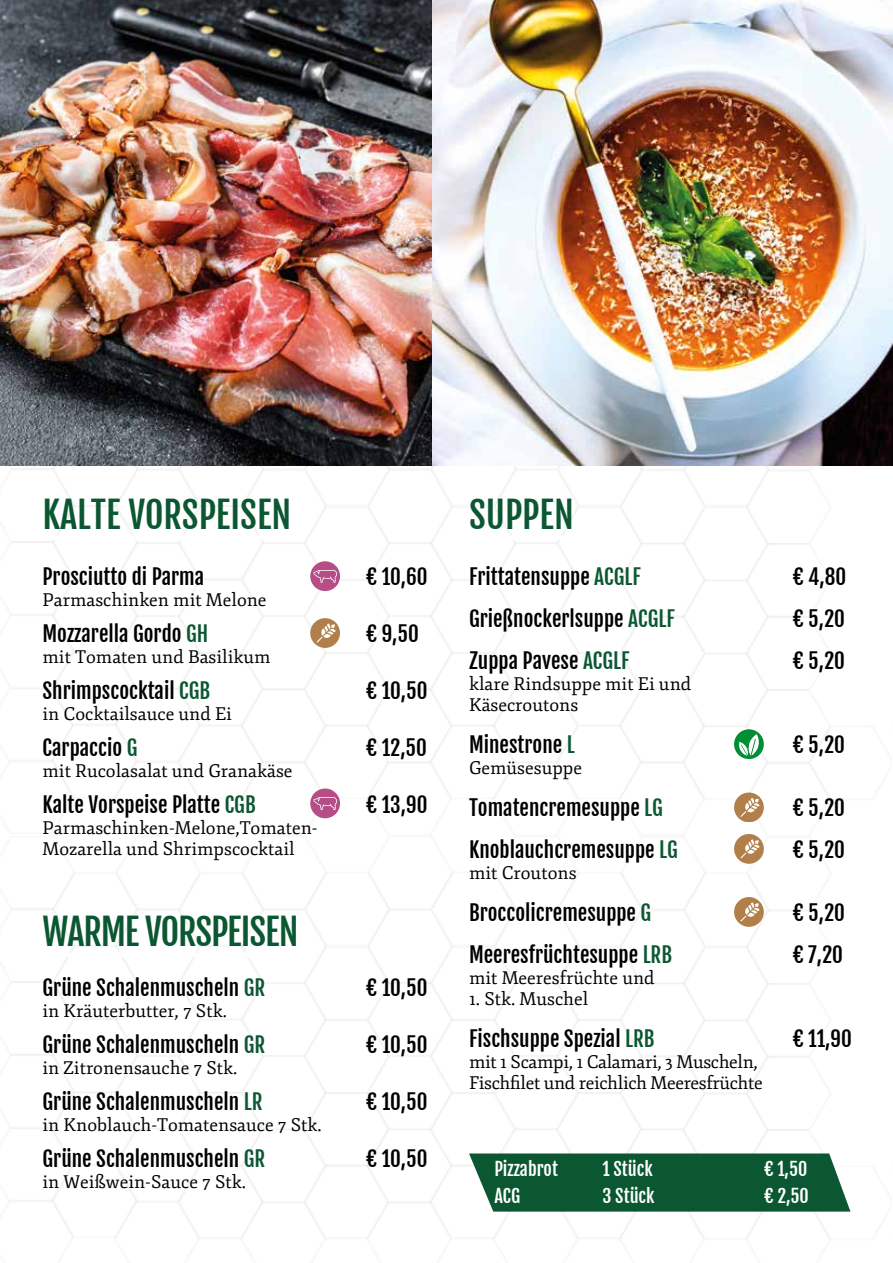
<style>
.page{position:relative;width:893px;height:1263px;background:#fff}
.page>*{position:absolute;margin:0;border:0;box-sizing:border-box;transform-origin:0 0}
.t1{font:36px "Fjalla One";color:#0b5732}
.t2{font:36px "Fjalla One";letter-spacing:-.03em;color:#0b5732}
.t3{font:21px "Fjalla One";color:#000}
.t4{font:18px/21px "Fjord One";color:#000}
.t5{font:18px/21px "Fjord One";letter-spacing:-.02em;color:#000}
.t6{font:18px "Fjalla One";color:#fff}
.s1{color:#0b5732}
</style>
<div class="page">
<img style="left:9px;top:29px;width:884px;height:1211px">
<div style="left:43px;top:535px;width:248px;height:5px;background:#fff"></div>
<img style="left:0;top:0;width:432px;height:466px">
<div style="left:469px;top:535px;width:105px;height:5px;background:#fff"></div>
<img style="left:432px;top:0;width:460px;height:466px">
<div style="left:310px;top:561px;width:30px;height:30px;background:#b64d86;border-radius:50%"></div>
<svg style="left:314px;top:570px;width:23px;height:13px"></svg>
<div style="left:310px;top:618px;width:30px;height:29px;background:#b17f4a;border-radius:50%"></div>
<svg style="left:317px;top:623px;width:19px;height:19px"></svg>
<div style="left:310px;top:788px;width:30px;height:30px;background:#b64d86;border-radius:50%"></div>
<svg style="left:314px;top:797px;width:23px;height:13px"></svg>
<svg style="left:734px;top:729px;width:30px;height:30px"></svg>
<svg style="left:739px;top:734px;width:21px;height:22px"></svg>
<div style="left:734px;top:792px;width:30px;height:30px;background:#b17f4a;border-radius:50%"></div>
<svg style="left:740px;top:798px;width:19px;height:19px"></svg>
<div style="left:734px;top:897px;width:30px;height:29px;background:#b17f4a;border-radius:50%"></div>
<svg style="left:740px;top:902px;width:19px;height:19px"></svg>
<div style="left:734px;top:834px;width:30px;height:29px;background:#b17f4a;border-radius:50%"></div>
<svg style="left:740px;top:839px;width:19px;height:19px"></svg>
<div style="left:43px;top:952px;width:255px;height:5px;background:#fff"></div>
<svg style="left:469px;top:1153px;width:381px;height:58px;background:#1b623f"></svg>
<h1 class="t1" style="left:43px;top:492px;width:250px">KALTE VORSPEISEN</h1>
<p class="t3" style="left:43px;top:564px;width:163px">Prosciutto di Parma</p>
<p class="t3" style="left:367px;top:564px;width:63px">€ 10,60</p>
<p class="t4" style="left:43px;top:590px;width:226px">Parmaschinken mit Melone</p>
<p class="t3" style="left:43px;top:621px;width:167px">Mozzarella Gordo <span class="s1">GH</span></p>
<p class="t3" style="left:367px;top:621px;width:54px">€ 9,50</p>
<p class="t4" style="left:43px;top:647px;width:230px">mit Tomaten und Basilikum</p>
<p class="t3" style="left:43px;top:678px;width:169px">Shrimpscocktail <span class="s1">CGB</span></p>
<p class="t3" style="left:367px;top:678px;width:62px">€ 10,50</p>
<p class="t4" style="left:43px;top:704px;width:191px">in Cocktailsauce und Ei</p>
<p class="t3" style="left:43px;top:735px;width:96px">Carpaccio <span class="s1">G</span></p>
<p class="t3" style="left:367px;top:735px;width:62px">€ 12,50</p>
<p class="t4" style="left:43px;top:761px;width:252px">mit Rucolasalat und Granakäse</p>
<p class="t3" style="left:43px;top:792px;width:215px">Kalte Vorspeise Platte <span class="s1">CGB</span></p>
<p class="t3" style="left:367px;top:792px;width:62px">€ 13,90</p>
<p class="t4" style="left:43px;top:818px;width:277px">Parmaschinken-Melone,Tomaten-<br>Mozarella und Shrimpscocktail</p>
<h1 class="t2" style="left:43px;top:909px;width:257px">WARME VORSPEISEN</h1>
<p class="t3" style="left:43px;top:975px;width:224px">Grüne Schalenmuscheln <span class="s1">GR</span></p>
<p class="t3" style="left:367px;top:975px;width:62px">€ 10,50</p>
<p class="t4" style="left:43px;top:1000px;width:186px">in Kräuterbutter, 7 Stk.</p>
<p class="t3" style="left:43px;top:1032px;width:224px">Grüne Schalenmuscheln <span class="s1">GR</span></p>
<p class="t3" style="left:367px;top:1032px;width:62px">€ 10,50</p>
<p class="t4" style="left:43px;top:1057px;width:196px">in Zitronensauche 7 Stk.</p>
<p class="t3" style="left:43px;top:1089px;width:222px">Grüne Schalenmuscheln <span class="s1">LR</span></p>
<p class="t3" style="left:367px;top:1089px;width:62px">€ 10,50</p>
<p class="t4" style="left:43px;top:1114px;width:281px">in Knoblauch-Tomatensauce 7 Stk.</p>
<p class="t3" style="left:43px;top:1146px;width:224px">Grüne Schalenmuscheln <span class="s1">GR</span></p>
<p class="t3" style="left:367px;top:1146px;width:62px">€ 10,50</p>
<p class="t4" style="left:43px;top:1171px;width:205px">in Weißwein-Sauce 7 Stk.</p>
<h1 class="t1" style="left:469px;top:492px;width:106px">SUPPEN</h1>
<p class="t3" style="left:469px;top:564px;width:173px">Frittatensuppe <span class="s1">ACGLF</span></p>
<p class="t3" style="left:793px;top:564px;width:55px">€ 4,80</p>
<p class="t3" style="left:469px;top:606px;width:207px">Grießnockerlsuppe <span class="s1">ACGLF</span></p>
<p class="t3" style="left:793px;top:606px;width:53px">€ 5,20</p>
<p class="t3" style="left:469px;top:648px;width:162px">Zuppa Pavese <span class="s1">ACGLF</span></p>
<p class="t3" style="left:793px;top:648px;width:53px">€ 5,20</p>
<p class="t4" style="left:469px;top:674px;width:224px">klare Rindsuppe mit Ei und<br>Käsecroutons</p>
<p class="t3" style="left:469px;top:732px;width:107px">Minestrone <span class="s1">L</span></p>
<p class="t3" style="left:793px;top:732px;width:53px">€ 5,20</p>
<p class="t4" style="left:469px;top:758px;width:114px">Gemüsesuppe</p>
<p class="t3" style="left:469px;top:795px;width:195px">Tomatencremesuppe <span class="s1">LG</span></p>
<p class="t3" style="left:793px;top:795px;width:53px">€ 5,20</p>
<p class="t3" style="left:469px;top:837px;width:210px">Knoblauchcremesuppe <span class="s1">LG</span></p>
<p class="t3" style="left:793px;top:837px;width:53px">€ 5,20</p>
<p class="t4" style="left:469px;top:863px;width:109px">mit Croutons</p>
<p class="t3" style="left:469px;top:900px;width:184px">Broccolicremesuppe <span class="s1">G</span></p>
<p class="t3" style="left:793px;top:900px;width:53px">€ 5,20</p>
<p class="t3" style="left:469px;top:942px;width:205px">Meeresfrüchtesuppe <span class="s1">LRB</span></p>
<p class="t3" style="left:793px;top:942px;width:51px">€ 7,20</p>
<p class="t4" style="left:469px;top:968px;width:187px">mit Meeresfrüchte und</p>
<p class="t4" style="left:469px;top:989px;width:121px">1. Stk. Muschel</p>
<p class="t3" style="left:469px;top:1026px;width:187px">Fischsuppe Spezial <span class="s1">LRB</span></p>
<p class="t3" style="left:793px;top:1026px;width:60px">€ 11,90</p>
<p class="t5" style="left:469px;top:1052px;width:295px">mit 1 Scampi, 1 Calamari, 3 Muscheln,<br>Fischfilet und reichlich Meeresfrüchte</p>
<p class="t6" style="left:494px;top:1157px;width:65px">Pizzabrot</p>
<p class="t6" style="left:602px;top:1157px;width:52px">1 Stück</p>
<p class="t6" style="left:764px;top:1157px;width:45px">€ 1,50</p>
<p class="t6" style="left:494px;top:1184px;width:27px">ACG</p>
<p class="t6" style="left:602px;top:1184px;width:54px">3 Stück</p>
<p class="t6" style="left:764px;top:1184px;width:46px">€ 2,50</p>
</div>
